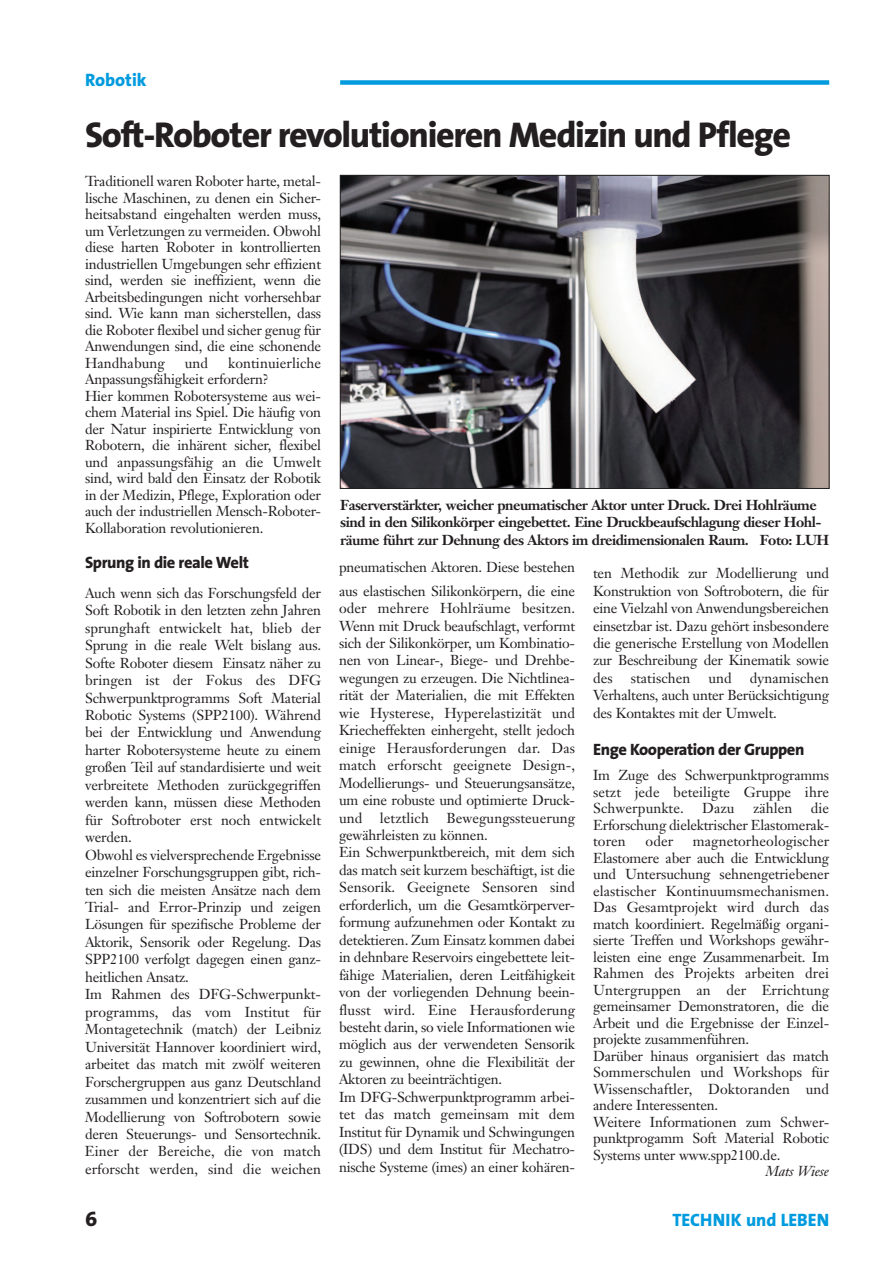
<style>
.page{position:relative;width:893px;height:1263px;background:#fff}
.page>*{position:absolute;margin:0;border:0;box-sizing:border-box;transform-origin:0 0}
.t1{font:800 36px "The Sans";letter-spacing:-.035em;color:#231f20}
.t2{font:21px "The Sans Extra Bold Caps";color:#231f20}
.t3{font:800 18px "The Sans";color:#009bde}
.t4{font:800 16.5px "The Sans";letter-spacing:-.025em;color:#231f20}
.t5{font:14.25px/17.4px "Janson Text";letter-spacing:-.015em;color:#231f20;text-align:justify}
.t6{font:700 14.25px/17.4px "Janson Text";letter-spacing:-.035em;color:#231f20}
.t7{font:14.25px "Janson Text";letter-spacing:.005em;color:#231f20}
.t8{font:italic 14.25px "Janson Text";letter-spacing:-.015em;color:#231f20}
</style>
<div class="page">
<div style="left:340px;top:80px;width:489px;height:5px;background:#009bde"></div>
<img style="left:342px;top:177px;width:485px;height:309px">
<div style="left:340px;top:175px;width:489px;height:313px;border:1px solid #231f20"></div>
<p class="t3" style="left:85px;top:72px;width:63px">Robotik</p>
<h1 class="t1" style="left:85px;top:121px;width:707px">Soft-Roboter revolutionieren Medizin und Pflege</h1>
<p class="t5" style="left:85px;top:174px;width:238px;line-height:16.5px">Traditionell waren Roboter harte, metal&shy;lische Maschinen, zu denen ein Sicher&shy;heitsabstand eingehalten werden muss, um Verletzungen zu vermeiden. Obwohl diese harten Roboter in kontrollierten industriellen Umgebungen sehr effizient sind, werden sie ineffizient, wenn die Arbeitsbedingungen nicht vorhersehbar sind. Wie kann man sicherstellen, dass die Roboter flexibel und sicher genug für Anwendungen sind, die eine schonende Handhabung</p>
<p class="t5" style="left:85px;top:356px;width:238px;line-height:16.5px;text-align:left;text-indent:143px">kontinuierliche Anpassungsfähigkeit erfordern?<br>Hier kommen Robotersysteme aus wei&shy;chem Material ins Spiel. Die häufig von der Natur inspirierte Entwicklung von Robotern, die inhärent sicher, flexibel und anpassungsfähig an die Umwelt sind, wird bald den Einsatz der Robotik in der Medizin, Pflege, Exploration oder auch der industriellen Mensch-Roboter-Kollaboration revolutionieren.</p>
<p class="t4" style="left:85px;top:556px;width:165px">Sprung in die reale Welt</p>
<p class="t5" style="left:85px;top:586px;width:238px;text-align:left">Auch wenn sich das Forschungsfeld der Soft Robotik in den letzten zehn Jahren sprunghaft entwickelt hat, blieb der Sprung in die reale Welt bislang aus.<br>Softe Roboter diesem Einsatz näher zu bringen ist der Fokus des DFG Schwerpunktprogramms Soft Material Robotic Systems (SPP2100). Während bei der Entwicklung und Anwendung harter Robotersysteme heute zu einem großen Teil auf standardisierte und weit verbreitete Methoden zurückgegriffen werden kann, müssen diese Methoden für Softroboter erst noch entwickelt werden.<br>Obwohl es vielversprechende Ergebnisse einzelner Forschungsgruppen gibt, rich&shy;ten sich die meisten Ansätze nach dem Trial- and Error-Prinzip und zeigen Lösungen für spezifische Probleme der Aktorik, Sensorik oder Regelung. Das SPP2100 verfolgt dagegen einen ganz&shy;heitlichen Ansatz.<br>Im Rahmen des DFG-Schwerpunkt&shy;programms, das vom Institut für Montagetechnik (match) der Leibniz Universität Hannover koordiniert wird, arbeitet das match mit zwölf weiteren Forschergruppen aus ganz Deutschland zusammen und konzentriert sich auf die Modellierung von Softrobotern sowie deren Steuerungs- und Sensortechnik.<br>Einer der Bereiche, die von match erforscht werden, sind die weichen</p>
<p class="t5" style="left:185px;top:355px;width:25px">und</p>
<p class="t6" style="left:340px;top:498px;width:490px">Faserverstärkter, weicher pneumatischer Aktor unter Druck. Drei Hohlräume sind in den Silikonkörper eingebettet. Eine Druckbeaufschlagung dieser Hohl&shy;räume führt zur Dehnung des Aktors im dreidimensionalen Raum. Foto: LUH</p>
<p class="t5" style="left:339px;top:557px;width:238px;line-height:23.4px">pneumatischen Aktoren. Diese bestehen aus elastischen Silikonkörpern, die eine</p>
<p class="t5" style="left:339px;top:601px;width:238px;text-align:left">oder mehrere Hohlräume besitzen.<br>Wenn mit Druck beaufschlagt, verformt sich der Silikonkörper, um Kombinatio&shy;nen von Linear-, Biege- und Drehbe&shy;wegungen zu erzeugen. Die Nichtlinea&shy;rität der Materialien, die mit Effekten wie Hysterese, Hyperelastizität und Kriecheffekten einhergeht, stellt jedoch einige Herausforderungen dar. Das match erforscht geeignete Design-, Modellierungs- und Steuerungsansätze, um eine robuste und optimierte Druck&shy;und letztlich Bewegungssteuerung gewährleisten zu können.<br>Ein Schwerpunktbereich, mit dem sich das match seit kurzem beschäftigt, ist die Sensorik. Geeignete Sensoren sind erforderlich, um die Gesamtkörperver&shy;formung aufzunehmen oder Kontakt zu detektieren. Zum Einsatz kommen dabei in dehnbare Reservoirs eingebettete leit&shy;fähige Materialien, deren Leitfähigkeit von der vorliegenden Dehnung beein&shy;flusst wird. Eine Herausforderung besteht darin, so viele Informationen wie möglich aus der verwendeten Sensorik zu gewinnen, ohne die Flexibilität der Aktoren zu beeinträchtigen.<br>Im DFG-Schwerpunktprogramm arbei&shy;tet das match gemeinsam mit dem Institut für Dynamik und Schwingungen (IDS) und dem Institut für Mechatro&shy;nische Systeme (imes) an einer kohären-</p>
<p class="t5" style="left:593px;top:566px;width:238px">ten Methodik zur Modellierung und Konstruktion von Softrobotern, die für eine Vielzahl von Anwendungsbereichen einsetzbar ist. Dazu gehört insbesondere die generische Erstellung von Modellen zur Beschreibung der Kinematik sowie des</p>
<p class="t5" style="left:593px;top:671px;width:238px;text-indent:157px">dynamischen Verhaltens, auch unter Berücksichtigung des Kontaktes mit der Umwelt.</p>
<p class="t4" style="left:593px;top:743px;width:213px">Enge Kooperation der Gruppen</p>
<p class="t5" style="left:593px;top:768px;width:238px;line-height:16.5px">Im Zuge des Schwerpunktprogramms setzt jede beteiligte Gruppe ihre Schwerpunkte.</p>
<p class="t7" style="left:631px;top:672px;width:61px">statischen</p>
<p class="t5" style="left:708px;top:671px;width:25px">und</p>
<p class="t5" style="left:593px;top:801px;width:238px;line-height:16.5px;text-indent:218px">die Erforschung dielektrischer Elastomerak&shy;toren</p>
<p class="t5" style="left:702px;top:801px;width:34px">Dazu</p>
<p class="t5" style="left:753px;top:801px;width:41px">zählen</p>
<p class="t5" style="left:593px;top:834px;width:238px;line-height:16.5px;text-align:left;text-indent:100px">magnetorheologischer Elastomere aber auch die Entwicklung und Untersuchung sehnengetriebener elastischer Kontinuumsmechanismen.<br>Das Gesamtprojekt wird durch das match koordiniert. Regelmäßig organi&shy;sierte Treffen und Workshops gewähr&shy;leisten eine enge Zusammenarbeit. Im Rahmen des Projekts arbeiten drei Untergruppen an der Errichtung gemeinsamer Demonstratoren, die die Arbeit und die Ergebnisse der Einzel&shy;projekte zusammenführen.<br>Darüber hinaus organisiert das match Sommerschulen und Workshops für Wissenschaftler, Doktoranden und andere Interessenten.<br>Weitere Informationen zum Schwer&shy;punktprogamm Soft Material Robotic Systems unter www.spp2100.de.</p>
<p class="t8" style="left:766px;top:1166px;width:65px">Mats Wiese</p>
<p class="t5" style="left:646px;top:834px;width:29px">oder</p>
<h2 class="t2" style="left:85px;top:1211px;width:14px">6</h2>
<p class="t3" style="left:672px;top:1212px;width:158px">TECHNIK und LEBEN</p>
</div>
